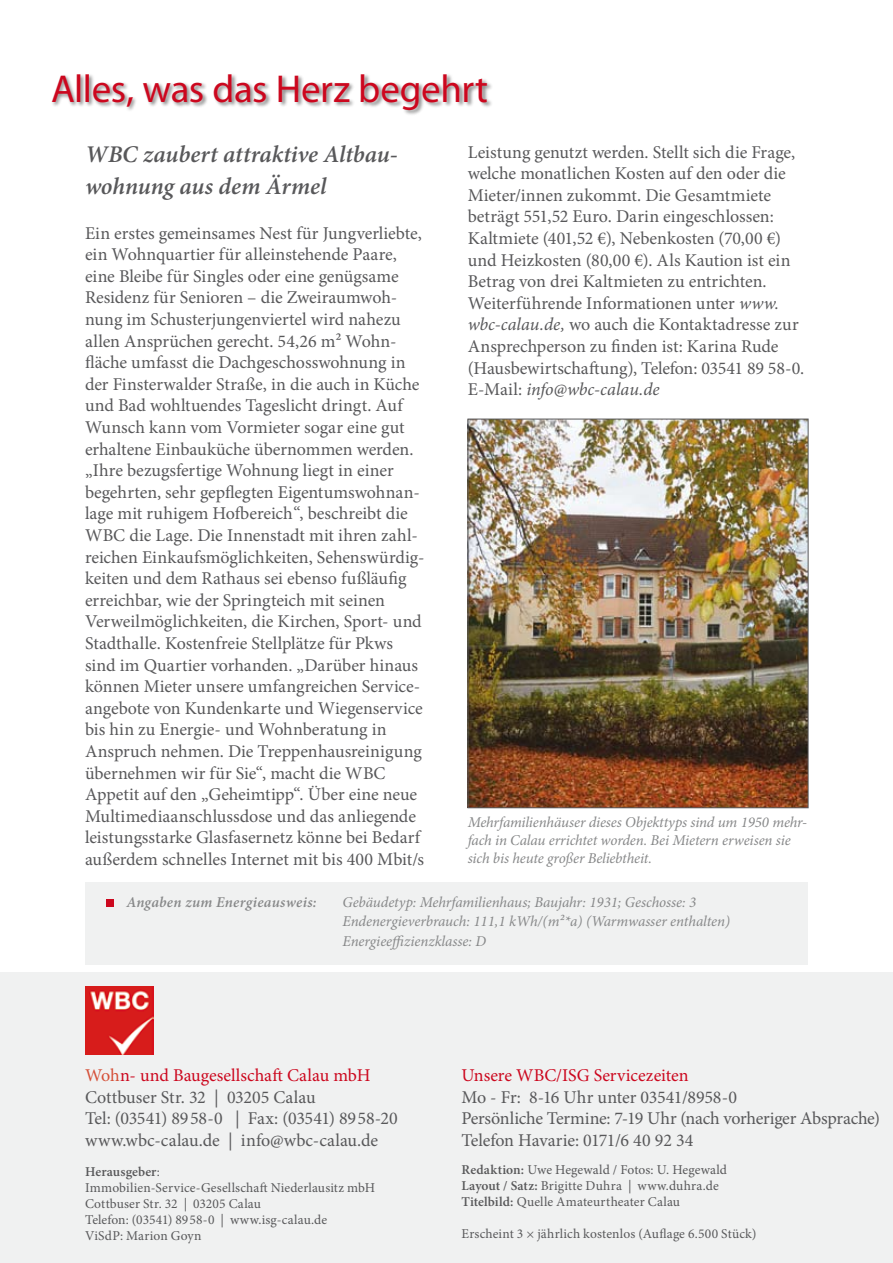
<style>
.page{position:relative;width:893px;height:1263px;background:#fff}
.page>*{position:absolute;margin:0;border:0;box-sizing:border-box;transform-origin:0 0}
.t1{font:39px "Myriad Pro";letter-spacing:-.01em;color:#cc071e}
.t2{font:italic 600 24px/31.5px "Minion Pro";letter-spacing:-.005em;color:#58585a}
.t3{font:18px/21.6px "Minion Pro";letter-spacing:-.005em;color:#58585a}
.t4{font:18px "Minion Pro";letter-spacing:-.005em;color:#cc071e}
.t5{font:italic 15px/18px "Minion Pro";letter-spacing:-.01em;color:#878889}
.t6{font:italic 600 15px "Minion Pro";letter-spacing:.02em;color:#878889}
.t7{font:13.5px/16.2px "Minion Pro";letter-spacing:.01em;color:#58585a}
.s1{font-style:italic}
.s2{color:#d55038}
.s3{color:#cc071e}
.s4{font-weight:600}
</style>
<div class="page">
<div style="left:0;top:972px;width:893px;height:291px;background:#f0f1f1"></div>
<img style="left:85px;top:986px;width:68px;height:68px">
<div style="left:51px;top:72px;width:442px;height:45px;background:#000;opacity:.5"></div>
<img style="left:470px;top:421px;width:336px;height:385px">
<div style="left:468px;top:419px;width:340px;height:389px;border:1px solid #58585a"></div>
<div style="left:85px;top:882px;width:723px;height:82px;background:#f0f1f1"></div>
<div style="left:107px;top:900px;width:7px;height:7px;background:#cc071e"></div>
<h1 class="t1" style="left:51px;top:64px;width:438px">Alles, was das Herz begehrt</h1>
<h2 class="t2" style="left:85px;top:138px;width:314px">WBC zaubert attraktive Altbau&shy;wohnung aus dem Ärmel</h2>
<p class="t3" style="left:85px;top:222px;width:341px">Ein erstes gemeinsames Nest für Jungverliebte, ein Wohnquartier für alleinstehende Paare, eine Bleibe für Singles oder eine genügsame Residenz für Senioren – die Zweiraumwoh&shy;nung im Schusterjungenviertel wird nahezu allen Ansprüchen gerecht. 54,26 m² Wohn&shy;fläche umfasst die Dachgeschosswohnung in der Finsterwalder Straße, in die auch in Küche und Bad wohltuendes Tageslicht dringt. Auf Wunsch kann vom Vormieter sogar eine gut erhaltene Einbauküche übernommen werden. „Ihre bezugsfertige Wohnung liegt in einer begehrten, sehr gepflegten Eigentumswohnan&shy;lage mit ruhigem Hofbereich“, beschreibt die WBC die Lage. Die Innenstadt mit ihren zahl&shy;reichen Einkaufsmöglichkeiten, Sehenswürdig&shy;keiten und dem Rathaus sei ebenso fußläufig erreichbar, wie der Springteich mit seinen Verweilmöglichkeiten, die Kirchen, Sport- und Stadthalle. Kostenfreie Stellplätze für Pkws sind im Quartier vorhanden. „Darüber hinaus können Mieter unsere umfangreichen Service&shy;angebote von Kundenkarte und Wiegenservice bis hin zu Energie- und Wohnberatung in Anspruch nehmen. Die Treppenhausreinigung übernehmen wir für Sie“, macht die WBC Appetit auf den „Geheimtipp“. Über eine neue Multimediaanschlussdose und das anliegende leistungsstarke Glasfasernetz könne bei Bedarf außerdem schnelles Internet mit bis 400 Mbit/s</p>
<p class="t3" style="left:468px;top:141px;width:338px">Leistung genutzt werden. Stellt sich die Frage, welche monatlichen Kosten auf den oder die Mieter/innen zukommt. Die Gesamtmiete beträgt 551,52 Euro. Darin eingeschlossen:<br>Kaltmiete (401,52 €), Nebenkosten (70,00 €) und Heizkosten (80,00 €). Als Kaution ist ein Betrag von drei Kaltmieten zu entrichten.<br>Weiterführende Informationen unter <span class="s1">www. wbc-calau.de,</span> wo auch die Kontaktadresse zur Ansprechperson zu finden ist: Karina Rude (Hausbewirtschaftung), Telefon: 03541 89 58-0.<br>E-Mail: <span class="s1">info@wbc-calau.de</span></p>
<p class="t5" style="left:468px;top:813px;width:341px">Mehrfamilienhäuser dieses Objekttyps sind um 1950 mehr&shy;fach in Calau errichtet worden. Bei Mietern erweisen sie sich bis heute großer Beliebtheit.</p>
<p class="t6" style="left:126px;top:891px;width:192px">Angaben zum Energieausweis:</p>
<p class="t5" style="left:342px;top:892px;width:389px;line-height:19.5px">Gebäudetyp: Mehrfamilienhaus; Baujahr: 1931; Geschosse: 3<br>Endenergieverbrauch: 111,1 kWh/(m²*a) (Warmwasser enthalten)<br>Energieeffizienzklasse: D</p>
<p class="t3" style="left:85px;top:1064px;width:314px"><span class="s2">Woh</span><span class="s3">n- und Baugesellschaft Calau mbH </span>Cottbuser Str. 32 | 03205 Calau<br>Tel: (03541) 8958-0 | Fax: (03541) 8958-20 www.wbc-calau.de | info@wbc-calau.de</p>
<p class="t4" style="left:461px;top:1063px;width:229px">Unsere WBC/ISG Servicezeiten</p>
<p class="t3" style="left:461px;top:1086px;width:420px">Mo - Fr: 8-16 Uhr unter 03541/8958-0<br>Persönliche Termine: 7-19 Uhr (nach vorheriger Absprache)<br>Telefon Havarie: 0171/6 40 92 34</p>
<p class="t7" style="left:85px;top:1163px;width:292px"><span class="s4">Herausgeber</span>:<br>Immobilien-Service-Gesellschaft Niederlausitz mbH<br>Cottbuser Str. 32 <span class="s1">|</span> 03205 Calau<br>Telefon: (03541) 8958-0 <span class="s1">|</span> www.isg-calau.de<br>ViSdP: Marion Goyn</p>
<p class="t7" style="left:462px;top:1161px;width:267px"><span class="s4">Redaktion:</span> Uwe Hegewald / Fotos: U. Hegewald<br><span class="s4">Layout / Satz:</span> Brigitte Duhra <span class="s1">|</span> www.duhra.de<br><span class="s4">Titelbild:</span> Quelle Amateurtheater Calau</p>
<p class="t7" style="left:462px;top:1226px;width:296px">Erscheint 3 × jährlich kostenlos (Auflage 6.500 Stück)</p>
</div>
